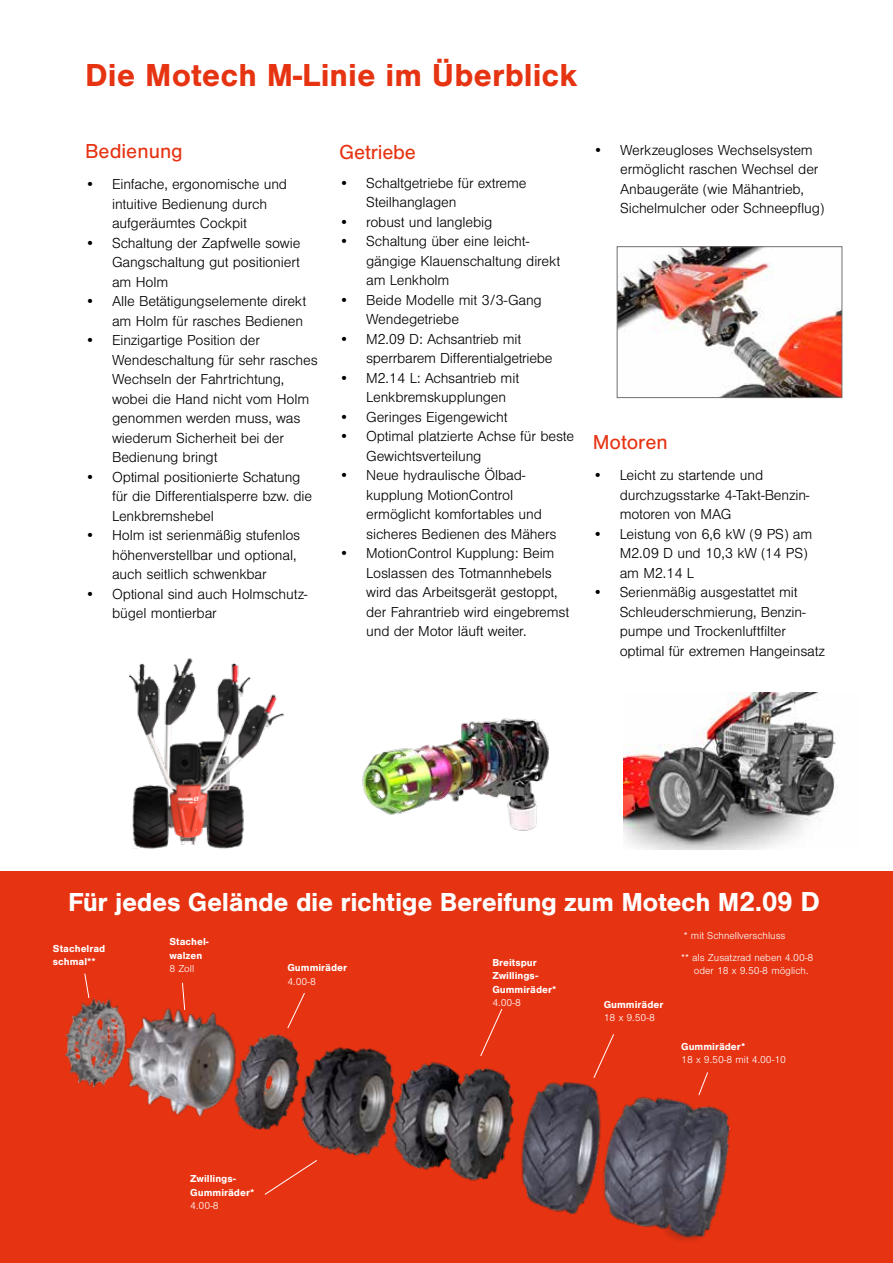
<style>
.page{position:relative;width:893px;height:1263px;background:#fff}
.page>*{position:absolute;margin:0;border:0;box-sizing:border-box;transform-origin:0 0}
.t1{font:700 33px "Nimbus San";color:#e63312}
.t2{font:700 27px "Nimbus San";letter-spacing:-.015em;color:#fff}
.t3{font:21px "Nimbus San";color:#e63312}
.t4{font:300 15px/19.5px "Nimbus San";letter-spacing:-.01em;color:#000}
.t5{font:300 10.5px/21.5px "Nimbus San";color:#fff}
.t6{font:700 10.5px/13.5px "Nimbus San";color:#fff}
.s1{font-size:28.5px}
</style>
<div class="page">
<div style="left:0;top:872px;width:893px;height:391px;background:#e63312"></div>
<img style="left:129px;top:658px;width:155px;height:190px">
<img style="left:619px;top:248px;width:221px;height:148px">
<div style="left:617px;top:246px;width:225px;height:152px;border:1px solid #706f6f"></div>
<img style="left:362px;top:718px;width:187px;height:113px">
<img style="left:64px;top:973px;width:666px;height:268px">
<img style="left:623px;top:692px;width:213px;height:157px">
<h1 class="t1" style="left:85px;top:56px;width:494px">Die Motech M-Linie im Überblick</h1>
<h3 class="t3" style="left:85px;top:140px;width:99px">Bedienung</h3>
<p class="t4" style="left:112px;top:175px;width:177px;text-indent:-27px">• Einfache, ergonomische und intuitive Bedienung durch aufgeräumtes Cockpit</p>
<p class="t4" style="left:112px;top:233px;width:190px;text-align:justify;text-indent:-27px">• Schaltung der Zapfwelle sowie Gangschaltung gut positioniert am Holm</p>
<p class="t4" style="left:85px;top:292px;width:223px;text-align:right">• Alle Betätigungselemente direkt am Holm für rasches Bedienen</p>
<p class="t4" style="left:112px;top:331px;width:207px;text-indent:-27px">• Einzigartige Position der<br>Wendeschaltung für sehr rasches<br>Wechseln der Fahrtrichtung, wobei die Hand nicht vom Holm genommen werden muss, was wiederum Sicherheit bei der<br>Bedienung bringt</p>
<p class="t4" style="left:112px;top:467px;width:202px;text-indent:-27px">• Optimal positionierte Schatung für die Differentialsperre bzw. die<br>Lenkbremshebel</p>
<p class="t4" style="left:112px;top:526px;width:190px;text-indent:-27px">• Holm ist serienmäßig stufenlos höhenverstellbar und optional, auch seitlich schwenkbar</p>
<p class="t4" style="left:112px;top:584px;width:197px;text-indent:-27px">• Optional sind auch Holmschutz&shy;bügel montierbar</p>
<h3 class="t3" style="left:339px;top:140px;width:78px">Getriebe</h3>
<p class="t4" style="left:366px;top:173px;width:162px;text-indent:-27px">• Schaltgetriebe für extreme<br>Steilhanglagen</p>
<p class="t4" style="left:339px;top:212px;width:155px">• robust und langlebig</p>
<p class="t4" style="left:366px;top:232px;width:196px;text-indent:-27px">• Schaltung über eine leicht&shy;gängige Klauenschaltung direkt am Lenkholm</p>
<p class="t4" style="left:366px;top:290px;width:177px;text-indent:-27px">• Beide Modelle mit 3/3-Gang<br>Wendegetriebe</p>
<p class="t4" style="left:366px;top:329px;width:188px;text-indent:-27px">• M2.09 D: Achsantrieb mit sperrbarem Differentialgetriebe</p>
<p class="t4" style="left:366px;top:368px;width:154px;text-indent:-27px">• M2.14 L: Achsantrieb mit<br>Lenkbremskupplungen</p>
<p class="t4" style="left:339px;top:407px;width:170px">• Geringes Eigengewicht</p>
<p class="t4" style="left:366px;top:427px;width:209px;text-indent:-27px">• Optimal platzierte Achse für beste<br>Gewichtsverteilung</p>
<p class="t4" style="left:366px;top:466px;width:192px;text-indent:-27px">• Neue hydraulische Ölbad&shy;kupplung MotionControl ermöglicht komfortables und sicheres Bedienen des Mähers</p>
<p class="t4" style="left:366px;top:544px;width:205px;text-indent:-27px">• MotionControl Kupplung: Beim<br>Loslassen des Totmannhebels wird das Arbeitsgerät gestoppt, der Fahrantrieb wird eingebremst und der Motor läuft weiter.</p>
<p class="t4" style="left:620px;top:140px;width:206px;text-indent:-27px">• Werkzeugloses Wechselsystem ermöglicht raschen Wechsel der<br>Anbaugeräte (wie Mähantrieb,<br>Sichelmulcher oder Schneepflug)</p>
<h3 class="t3" style="left:593px;top:430px;width:77px">Motoren</h3>
<p class="t4" style="left:620px;top:466px;width:191px;text-indent:-27px">• Leicht zu startende und durchzugsstarke 4-Takt-Benzin&shy;motoren von MAG</p>
<p class="t4" style="left:620px;top:524px;width:194px;text-indent:-27px">• Leistung von 6,6 kW (9 PS) am<br>M2.09 D und 10,3 kW (14 PS) am M2.14 L</p>
<p class="t4" style="left:620px;top:583px;width:207px;text-indent:-27px">• Serienmäßig ausgestattet mit<br>Schleuderschmierung, Benzin&shy;pumpe und Trockenluftfilter optimal für extremen Hangeinsatz</p>
<h2 class="t2" style="left:68px;top:886px;width:754px">Für jedes Gelände die richtige Bereifung zum Motech M<span class="s1">2.09 D</span></h2>
<p class="t6" style="left:169px;top:935px;width:41px">Stachel&shy;walzen</p>
<p class="t5" style="left:169px;top:958px;width:26px">8 Zoll</p>
<p class="t5" style="left:681px;top:925px;width:134px">* mit Schnellverschluss<br>** als Zusatzrad neben 4.00-8</p>
<p class="t6" style="left:53px;top:941px;width:54px">Stachelrad schmal**</p>
<p class="t6" style="left:492px;top:956px;width:66px">Breitspur<br>Zwillings-<br>Gummiräder*</p>
<p class="t5" style="left:492px;top:992px;width:30px">4.00-8</p>
<p class="t6" style="left:287px;top:961px;width:61px">Gummiräder</p>
<p class="t5" style="left:694px;top:960px;width:116px">oder 18 x 9.50-8 möglich.</p>
<p class="t5" style="left:287px;top:971px;width:30px">4.00-8</p>
<p class="t6" style="left:604px;top:998px;width:61px">Gummiräder</p>
<p class="t5" style="left:604px;top:1007px;width:53px">18 x 9.50-8</p>
<p class="t6" style="left:190px;top:1172px;width:66px">Zwillings-<br>Gummiräder*</p>
<p class="t5" style="left:190px;top:1195px;width:30px">4.00-8</p>
<p class="t6" style="left:681px;top:1039px;width:66px">Gummiräder*</p>
<p class="t5" style="left:681px;top:1049px;width:106px">18 x 9.50-8 mit 4.00-10</p>
</div>
